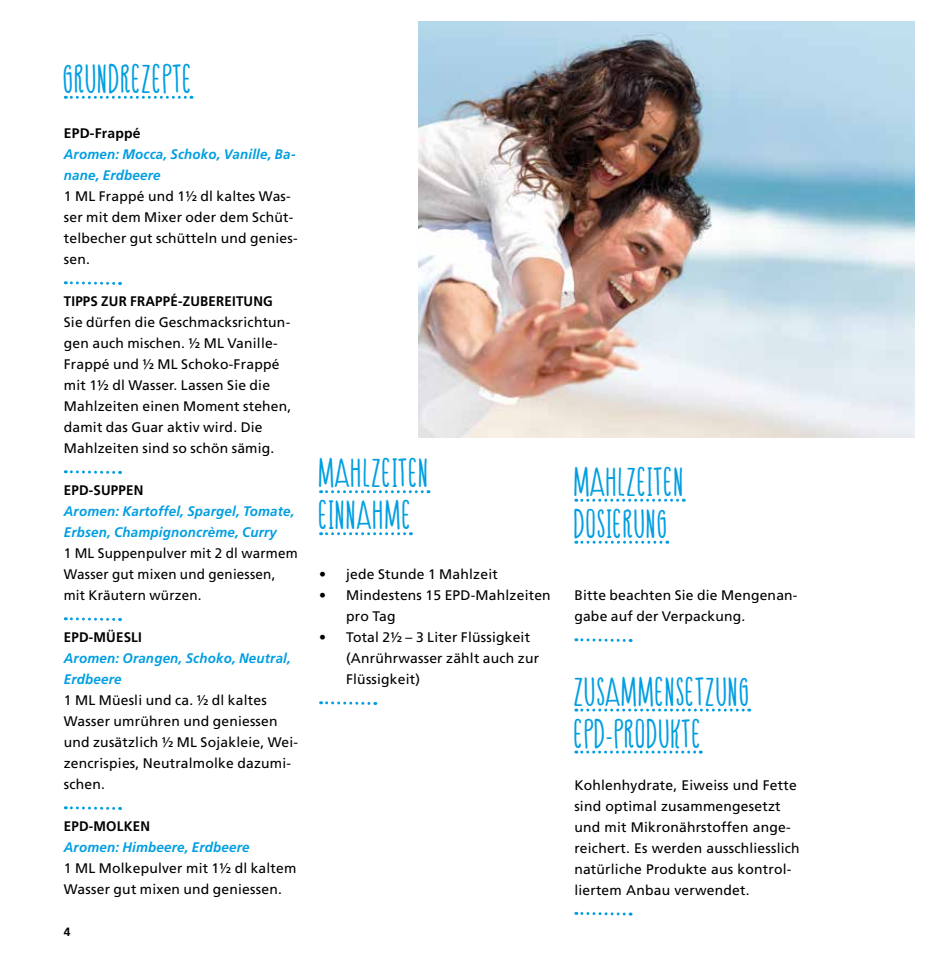
<style>
.page{position:relative;width:936px;height:978px;background:#fff}
.page>*{position:absolute;margin:0;border:0;box-sizing:border-box;transform-origin:0 0}
.t1{font:36px/42px "HAPPYCLOUD Heavy";letter-spacing:.02em;color:#009ee1}
.t2{font:13.8px/21px "Frutiger LT";letter-spacing:.015em;color:#000}
.t3{font:italic 700 13.8px/21px "Frutiger LT";letter-spacing:.015em;color:#009ee1;scale:.96 1}
.t4{font:700 13.8px "Frutiger LT";letter-spacing:.015em;color:#000;scale:.96 1}
.t5{font:700 13.8px "Frutiger LT";letter-spacing:.015em;color:#000}
.t6{font:700 12px "Frutiger LT";color:#000}
</style>
<div class="page">
<img style="left:418px;top:22px;width:496px;height:415px">
<svg style="left:65px;top:96px;width:127px;height:3px"></svg>
<svg style="left:65px;top:281px;width:55px;height:4px"></svg>
<svg style="left:65px;top:470px;width:55px;height:4px"></svg>
<svg style="left:65px;top:617px;width:55px;height:4px"></svg>
<svg style="left:65px;top:806px;width:55px;height:4px"></svg>
<svg style="left:320px;top:490px;width:109px;height:3px"></svg>
<svg style="left:320px;top:532px;width:91px;height:3px"></svg>
<svg style="left:320px;top:701px;width:56px;height:4px"></svg>
<svg style="left:576px;top:499px;width:108px;height:3px"></svg>
<svg style="left:576px;top:541px;width:91px;height:3px"></svg>
<svg style="left:576px;top:709px;width:173px;height:3px"></svg>
<svg style="left:576px;top:751px;width:125px;height:3px"></svg>
<svg style="left:576px;top:638px;width:55px;height:4px"></svg>
<svg style="left:576px;top:911px;width:55px;height:5px"></svg>
<h1 class="t1" style="left:64px;top:59px;width:130px">GRUNDREZEPTE</h1>
<p class="t5" style="left:64px;top:126px;width:78px">EPD-Frappé</p>
<p class="t3" style="left:64px;top:145px;width:243px">Aromen: Mocca, Schoko, Vanille, Ba&shy;nane, Erdbeere</p>
<p class="t2" style="left:64px;top:186px;width:235px">1 ML Frappé und 1½ dl kaltes Was&shy;ser mit dem Mixer oder dem Schüt&shy;telbecher gut schütteln und genies&shy;sen.</p>
<p class="t4" style="left:64px;top:294px;width:219px">TIPPS ZUR FRAPPÉ-ZUBEREITUNG</p>
<p class="t2" style="left:64px;top:312px;width:229px">Sie dürfen die Geschmacksrichtun&shy;gen auch mischen. ½ ML Vanille-<br>Frappé und ½ ML Schoko-Frappé mit 1½ dl Wasser. Lassen Sie die<br>Mahlzeiten einen Moment stehen, damit das Guar aktiv wird. Die<br>Mahlzeiten sind so schön sämig.</p>
<p class="t4" style="left:64px;top:483px;width:84px">EPD-SUPPEN</p>
<p class="t3" style="left:64px;top:502px;width:242px">Aromen: Kartoffel, Spargel, Tomate,<br>Erbsen, Champignoncrème, Curry</p>
<p class="t2" style="left:64px;top:543px;width:235px">1 ML Suppenpulver mit 2 dl warmem<br>Wasser gut mixen und geniessen, mit Kräutern würzen.</p>
<p class="t4" style="left:64px;top:630px;width:83px">EPD-MÜESLI</p>
<p class="t3" style="left:64px;top:649px;width:238px">Aromen: Orangen, Schoko, Neutral,<br>Erdbeere</p>
<p class="t2" style="left:64px;top:690px;width:236px">1 ML Müesli und ca. ½ dl kaltes<br>Wasser umrühren und geniessen und zusätzlich ½ ML Sojakleie, Wei&shy;zencrispies, Neutralmolke dazumi&shy;schen.</p>
<p class="t4" style="left:64px;top:819px;width:91px">EPD-MOLKEN</p>
<p class="t3" style="left:64px;top:838px;width:195px">Aromen: Himbeere, Erdbeere</p>
<p class="t2" style="left:64px;top:858px;width:234px">1 ML Molkepulver mit 1½ dl kaltem<br>Wasser gut mixen und geniessen.</p>
<p class="t6" style="left:64px;top:925px;width:8px">4</p>
<h1 class="t1" style="left:319px;top:454px;width:112px">MAHLZEITEN<br>EINNAHME</h1>
<p class="t2" style="left:319px;top:564px;width:180px">• jede Stunde 1 Mahlzeit</p>
<p class="t2" style="left:346px;top:585px;width:206px;text-indent:-27px">• Mindestens 15 EPD-Mahlzeiten pro Tag</p>
<p class="t2" style="left:346px;top:627px;width:194px;text-indent:-27px">• Total 2½ – 3 Liter Flüssigkeit (Anrührwasser zählt auch zur<br>Flüssigkeit)</p>
<h1 class="t1" style="left:574px;top:462px;width:112px">MAHLZEITEN<br>DOSIERUNG</h1>
<p class="t2" style="left:574px;top:585px;width:225px">Bitte beachten Sie die Mengenan&shy;gabe auf der Verpackung.</p>
<h1 class="t1" style="left:574px;top:672px;width:177px">ZUSAMMENSETZUNG<br>EPD-PRODUKTE</h1>
<p class="t2" style="left:574px;top:775px;width:227px">Kohlenhydrate, Eiweiss und Fette sind optimal zusammengesetzt und mit Mikronährstoffen ange&shy;reichert. Es werden ausschliesslich natürliche Produkte aus kontrol&shy;liertem Anbau verwendet.</p>
</div>
